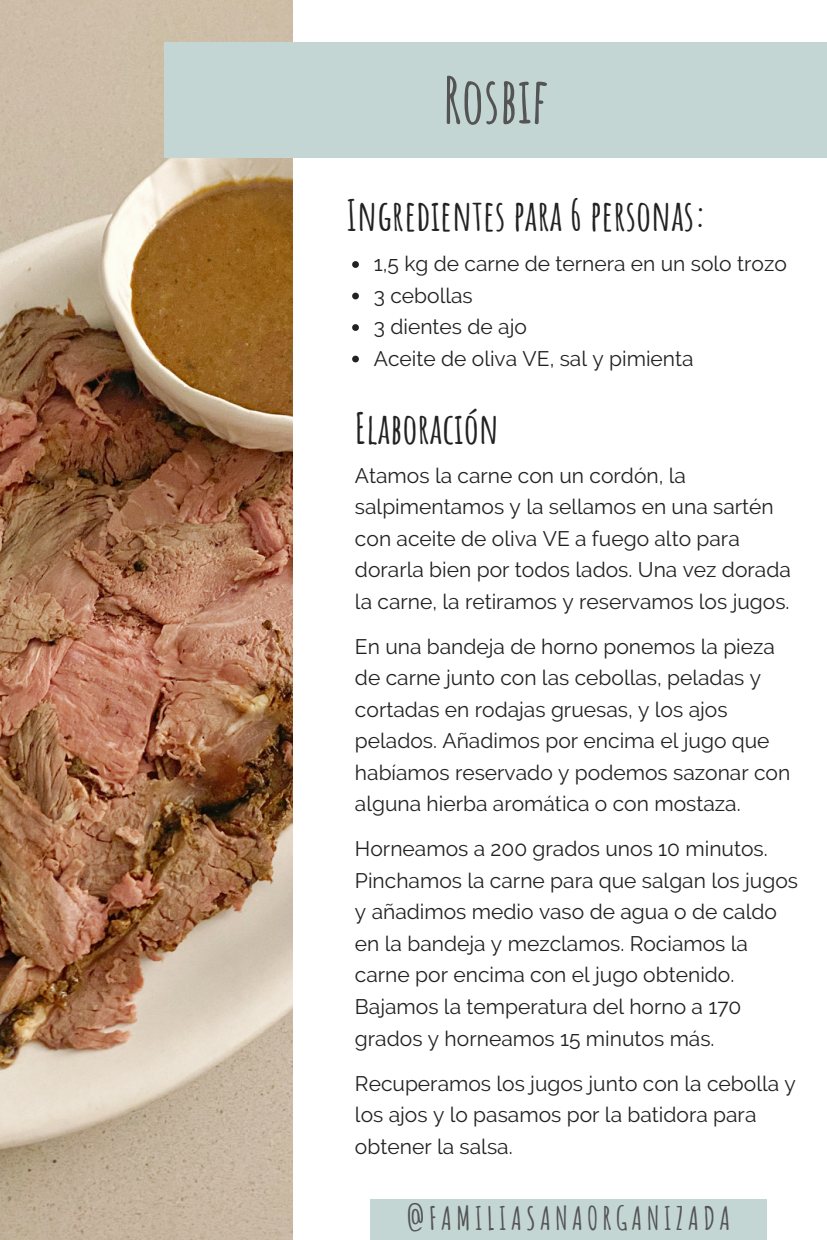
<style>
.page{position:relative;width:827px;height:1240px;background:#fff}
.page>*{position:absolute;margin:0;border:0;box-sizing:border-box;transform-origin:0 0}
.t1{font:700 63px "Amatic SC";color:#545454}
.t2{font:700 42px "Amatic SC";color:#222}
.t3{font:700 31.5px "Amatic SC";letter-spacing:.13em;color:#545454}
.t4{font:21px/31.5px "Raleway";color:#222}
</style>
<div class="page">
<img style="left:0;top:0;width:293px;height:1240px">
<div style="left:370px;top:1199px;width:396px;height:41px;background:#c3d6d4"></div>
<div style="left:164px;top:42px;width:663px;height:116px;background:#c3d6d4"></div>
<svg style="left:352px;top:261px;width:7px;height:7px"></svg>
<svg style="left:352px;top:293px;width:7px;height:6px"></svg>
<svg style="left:352px;top:324px;width:7px;height:7px"></svg>
<svg style="left:352px;top:356px;width:7px;height:6px"></svg>
<h1 class="t1" style="left:443px;top:60px;width:106px">Rosbif</h1>
<h2 class="t2" style="left:346px;top:188px;width:361px">Ingredientes para 6 personas:</h2>
<p class="t4" style="left:374px;top:248px;width:414px">1,5 kg de carne de ternera en un solo trozo<br>3 cebollas<br>3 dientes de ajo<br>Aceite de oliva VE, sal y pimienta</p>
<h2 class="t2" style="left:355px;top:401px;width:145px">Elaboración</h2>
<p class="t4" style="left:355px;top:460px;width:437px">Atamos la carne con un cordón, la salpimentamos y la sellamos en una sartén con aceite de oliva VE a fuego alto para dorarla bien por todos lados. Una vez dorada la carne, la retiramos y reservamos los jugos.</p>
<p class="t4" style="left:355px;top:631px;width:437px">En una bandeja de horno ponemos la pieza de carne junto con las cebollas, peladas y cortadas en rodajas gruesas, y los ajos pelados. Añadimos por encima el jugo que habíamos reservado y podemos sazonar con alguna hierba aromática o con mostaza.</p>
<p class="t4" style="left:355px;top:833px;width:445px">Horneamos a 200 grados unos 10 minutos.<br>Pinchamos la carne para que salgan los jugos y añadimos medio vaso de agua o de caldo en la bandeja y mezclamos. Rociamos la carne por encima con el jugo obtenido.<br>Bajamos la temperatura del horno a 170 grados y horneamos 15 minutos más.</p>
<p class="t4" style="left:355px;top:1067px;width:442px">Recuperamos los jugos junto con la cebolla y los ajos y lo pasamos por la batidora para obtener la salsa.</p>
<h3 class="t3" style="left:407px;top:1198px;width:325px">@FAMILIASANAORGANIZADA</h3>
</div>
